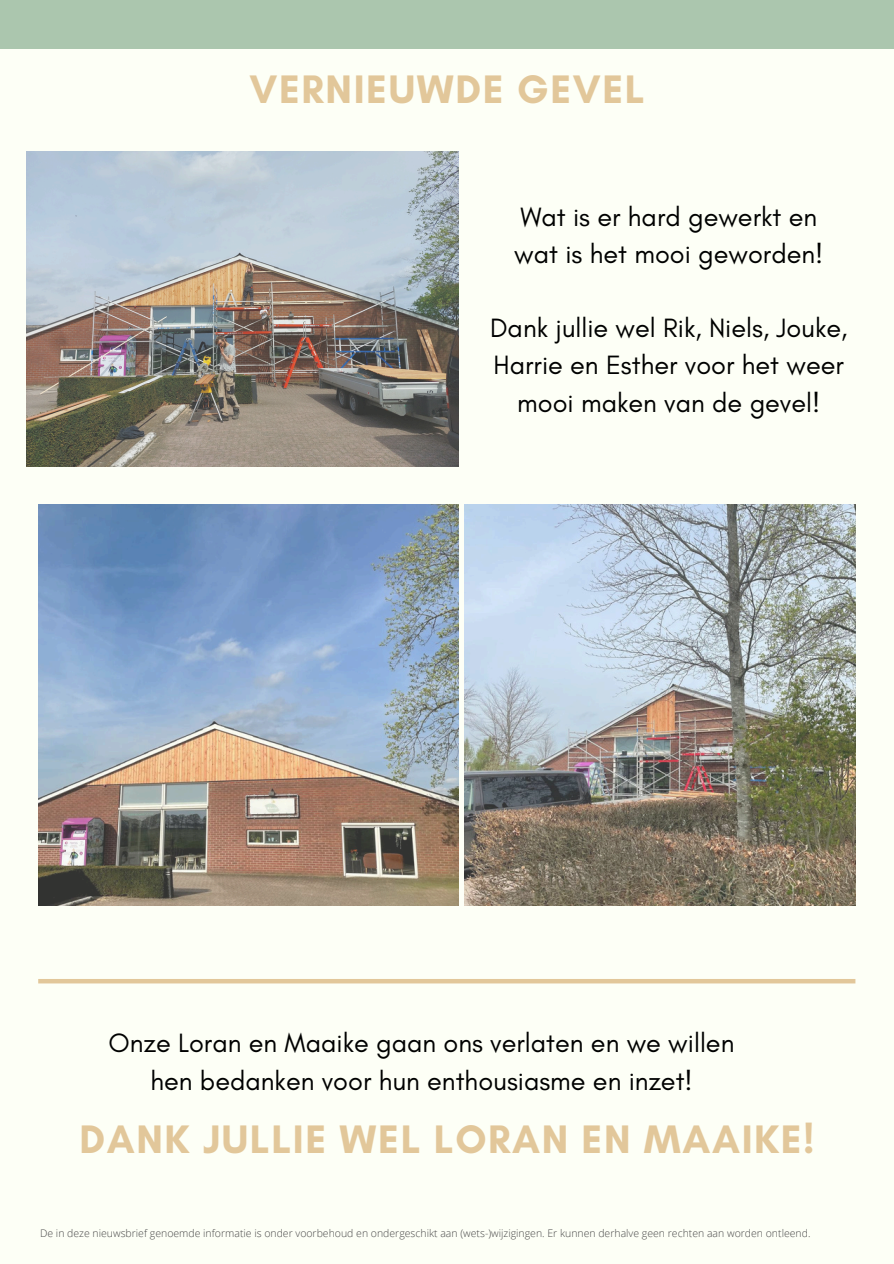
<style>
.page{position:relative;width:894px;height:1264px;background:#fff}
.page>*{position:absolute;margin:0;border:0;box-sizing:border-box;transform-origin:0 0}
.t1{font:700 40.5px "Glacial Indifference";letter-spacing:.04em;color:#e2c79a}
.t2{font:27px/37.2px "Glacial Indifference";color:#000;text-align:center}
.t3{font:300 10.5px "Open Sans";color:#484848}
</style>
<div class="page">
<div style="left:0;top:0;width:893px;height:1263px;background:#fdfff6"></div>
<div style="left:0;top:0;width:893px;height:49px;background:#abc6ae"></div>
<img style="left:26px;top:151px;width:432px;height:315px">
<img style="left:464px;top:505px;width:390px;height:400px">
<img style="left:38px;top:505px;width:420px;height:400px">
<div style="left:38px;top:978px;width:817px;height:5px;background:#e2c79a"></div>
<p class="t1" style="left:249px;top:65px;width:396px">VERNIEUWDE GEVEL</p>
<h2 class="t2" style="left:514px;top:198px;width:310px;text-align:left">Wat is er hard gewerkt en wat is het mooi geworden!</h2>
<h2 class="t2" style="left:490px;top:309px;width:359px">Dank jullie wel Rik, Niels, Jouke,<br>Harrie en Esther voor het weer mooi maken van de gevel!</h2>
<p class="t2" style="left:109px;top:1024px;width:627px">Onze Loran en Maaike gaan ons verlaten en we willen hen bedanken voor hun enthousiasme en inzet!</p>
<p class="t1" style="left:80px;top:1114px;width:736px">DANK JULLIE WEL LORAN EN MAAIKE!</p>
<h1 class="t3" style="left:40px;top:1226px;width:771px">De in deze nieuwsbrief genoemde informatie is onder voorbehoud en ondergeschikt aan (wets-)wijzigingen. Er kunnen derhalve geen rechten aan worden ontleend.</h1>
</div>
